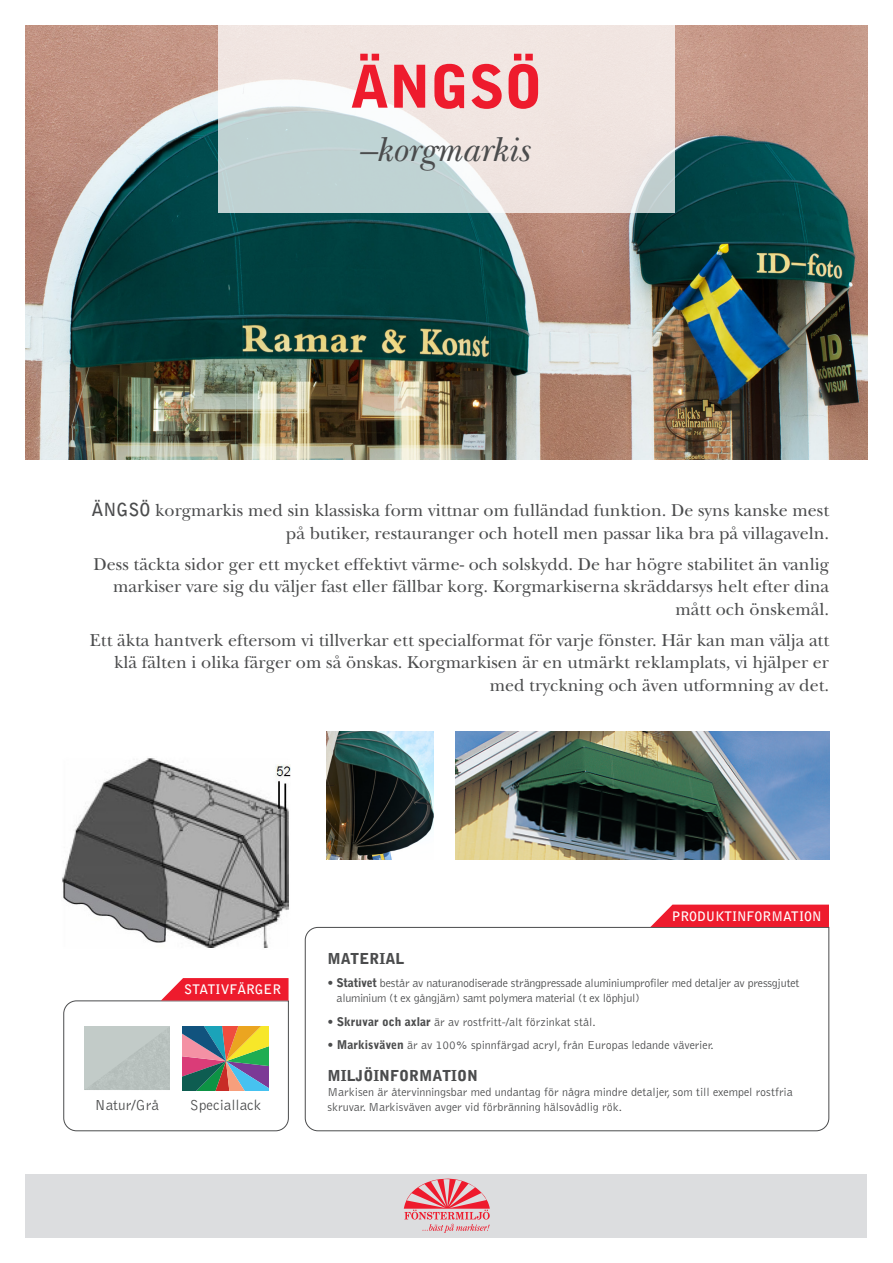
<style>
.page{position:relative;width:893px;height:1263px;background:#fff}
.page>*{position:absolute;margin:0;border:0;box-sizing:border-box;transform-origin:0 0}
.t1{font:900 58.5px "Bell Gothic";letter-spacing:-.01em;color:#ee1b2d}
.t2{font:italic 36px "New Baskerville";color:#4b4c4d}
.t3{font:18px/22.5px "New Baskerville";color:#4b4c4d;text-align:right}
.t4{font:900 15px "Bell Gothic";color:#4b4c4d}
.t5{font:300 15px "Bell Gothic";color:#4b4c4d}
.t6{font:700 13.05px "Bell Gothic";color:#fff}
.t7{font:300 12px/15px "Bell Gothic";letter-spacing:-.01em;color:#4b4c4d}
.s1{font-family:"Bell Gothic";font-weight:700}
.s2{font-weight:900}
</style>
<div class="page">
<img style="left:26px;top:26px;width:841px;height:433px">
<svg style="left:218px;top:25px;width:457px;height:188px;background:#e3e1df"></svg>
<div style="left:26px;top:1174px;width:841px;height:64px;background:#dcdddf"></div>
<svg style="left:404px;top:1179px;width:86px;height:54px"></svg>
<svg style="left:305px;top:927px;width:524px;height:204px"></svg>
<svg style="left:650px;top:904px;width:179px;height:23px;background:#ef2f3f"></svg>
<img style="left:62px;top:758px;width:229px;height:190px">
<svg style="left:63px;top:978px;width:226px;height:153px"></svg>
<img style="left:84px;top:1026px;width:86px;height:64px">
<img style="left:326px;top:731px;width:108px;height:129px">
<img style="left:455px;top:731px;width:374px;height:128px">
<h1 class="t1" style="left:350px;top:53px;width:194px">ÄNGSÖ</h1>
<h2 class="t2" style="left:358px;top:128px;width:173px">–korgmarkis</h2>
<p class="t3" style="left:92px;top:499px;width:739px"><span class="s1">ÄNGSÖ</span> korgmarkis med sin klassiska form vittnar om fulländad funktion. De syns kanske mest på butiker, restauranger och hotell men passar lika bra på villagaveln.</p>
<p class="t3" style="left:94px;top:553px;width:737px">Dess täckta sidor ger ett mycket effektivt värme- och solskydd. De har högre stabilitet än vanlig markiser vare sig du väljer fast eller fällbar korg. Korgmarkiserna skräddarsys helt efter dina mått och önskemål.</p>
<p class="t3" style="left:90px;top:629px;width:741px">Ett äkta hantverk eftersom vi tillverkar ett specialformat för varje fönster. Här kan man välja att klä fälten i olika färger om så önskas. Korgmarkisen är en utmärkt reklamplats, vi hjälper er med tryckning och även utformning av det.</p>
<p class="t6" style="left:184px;top:981px;width:98px">STATIVFÄRGER</p>
<p class="t5" style="left:95px;top:1097px;width:66px">Natur/Grå</p>
<p class="t5" style="left:190px;top:1097px;width:73px">Speciallack</p>
<p class="t6" style="left:672px;top:908px;width:151px">PRODUKTINFORMATION</p>
<p class="t4" style="left:328px;top:949px;width:78px">MATERIAL</p>
<p class="t7" style="left:337px;top:976px;width:464px;text-indent:-9px"><span class="s2">• Stativet</span> består av naturanodiserade strängpressade aluminiumprofiler med detaljer av pressgjutet aluminium (t ex gångjärn) samt polymera material (t ex löphjul)</p>
<p class="t7" style="left:328px;top:1014px;width:270px"><span class="s2">• Skruvar och axlar</span> är av rostfritt-/alt förzinkat stål.</p>
<p class="t7" style="left:328px;top:1038px;width:388px"><span class="s2">• Markisväven</span> är av 100% spinnfärgad acryl, från Europas ledande väverier.</p>
<p class="t4" style="left:328px;top:1067px;width:152px">MILJÖINFORMATION</p>
<p class="t7" style="left:328px;top:1085px;width:467px">Markisen är återvinningsbar med undantag för några mindre detaljer, som till exempel rostfria skruvar. Markisväven avger vid förbränning hälsovådlig rök.</p>
</div>
